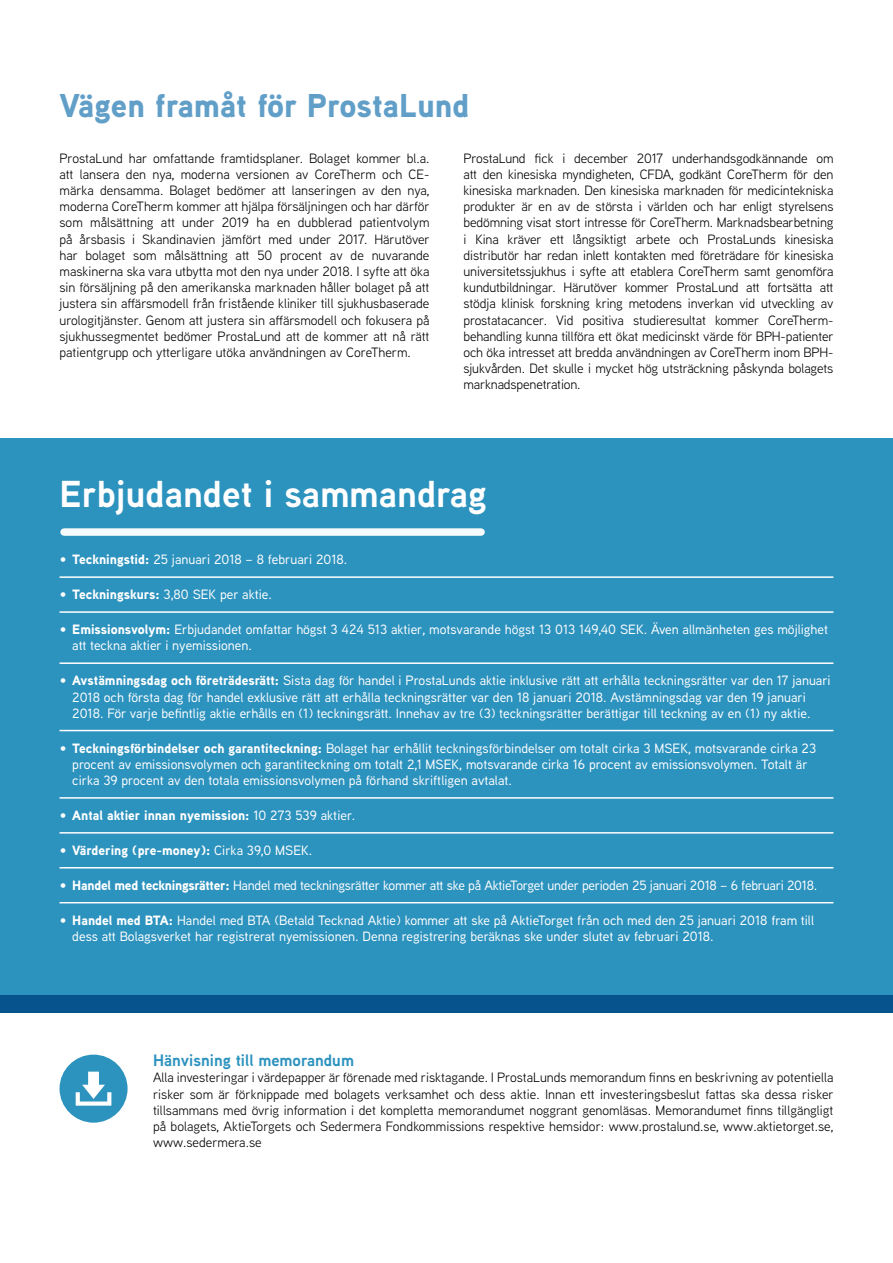
<style>
.page{position:relative;width:893px;height:1263px;background:#fff}
.page>*{position:absolute;margin:0;border:0;box-sizing:border-box;transform-origin:0 0}
.t1{font:700 37.5px "Aaux Next";color:#fff}
.t2{font:900 33px "Aaux Next";color:#619fc8}
.t3{font:700 16.5px "Aaux Next";color:#2c92be}
.t4{font:13.5px/16.2px "Aaux Next";color:#000;text-align:justify}
.t5{font:500 13.5px/16.2px "Aaux Next";color:#fff}
.t6{font:500 13.5px "Aaux Next";letter-spacing:-.02em;color:#fff}
.t7{font:900 13.5px "Aaux Next";color:#fff}
.s1{font-weight:900}
.s2{font-weight:500}
</style>
<div class="page">
<div style="left:0;top:438px;width:893px;height:574px;background:#2c92be"></div>
<hr style="left:892px;top:438px;width:1px;height:574px;background:#ecaa3e">
<div style="left:0;top:995px;width:893px;height:17px;background:#07538d"></div>
<hr style="left:60px;top:576px;width:773px;height:2px;background:#fff">
<hr style="left:60px;top:611px;width:773px;height:2px;background:#fff">
<hr style="left:60px;top:662px;width:773px;height:2px;background:#fff">
<hr style="left:60px;top:730px;width:773px;height:1px;background:#fff">
<hr style="left:60px;top:797px;width:773px;height:2px;background:#fff">
<hr style="left:60px;top:832px;width:773px;height:1px;background:#fff">
<hr style="left:60px;top:867px;width:773px;height:1px;background:#fff">
<hr style="left:60px;top:902px;width:773px;height:1px;background:#fff">
<div style="left:64px;top:528px;width:417px;height:8px;background:#f5fafc"></div>
<div style="left:60px;top:1054px;width:68px;height:69px;background:#2c92be;border-radius:50%"></div>
<svg style="left:76px;top:1071px;width:35px;height:35px"></svg>
<h2 class="t2" style="left:60px;top:81px;width:412px">Vägen framåt för ProstaLund</h2>
<p class="t4" style="left:60px;top:149px;width:372px">ProstaLund har omfattande framtidsplaner. Bolaget kommer bl.a. att lansera den nya, moderna versionen av CoreTherm och CE&shy;märka densamma. Bolaget bedömer att lanseringen av den nya, moderna CoreTherm kommer att hjälpa försäljningen och har därför som målsättning att under 2019 ha en dubblerad patientvolym på årsbasis i Skandinavien jämfört med under 2017. Härutöver har bolaget som målsättning att 50 procent av de nuvarande maskinerna ska vara utbytta mot den nya under 2018. I syfte att öka sin försäljning på den amerikanska marknaden håller bolaget på att justera sin affärsmodell från fristående kliniker till sjukhusbaserade urologitjänster. Genom att justera sin affärsmodell och fokusera på sjukhussegmentet bedömer ProstaLund att de kommer att nå rätt patientgrupp och ytterligare utöka användningen av CoreTherm.</p>
<p class="t4" style="left:463px;top:149px;width:372px">ProstaLund fick i december 2017 underhandsgodkännande om att den kinesiska myndigheten, CFDA, godkänt CoreTherm för den kinesiska marknaden. Den kinesiska marknaden för medicintekniska produkter är en av de största i världen och har enligt styrelsens bedömning visat stort intresse för CoreTherm. Marknadsbearbetning i Kina kräver ett långsiktigt arbete och ProstaLunds kinesiska distributör har redan inlett kontakten med företrädare för kinesiska universitetssjukhus i syfte att etablera CoreTherm samt genomföra kundutbildningar. Härutöver kommer ProstaLund att fortsätta att stödja klinisk forskning kring metodens inverkan vid utveckling av prostatacancer. Vid positiva studieresultat kommer CoreTherm&shy;behandling kunna tillföra ett ökat medicinskt värde för BPH-patienter och öka intresset att bredda användningen av CoreTherm inom BPH&shy;sjukvården. Det skulle i mycket hög utsträckning påskynda bolagets marknadspenetration.</p>
<h1 class="t1" style="left:60px;top:467px;width:429px">Erbjudandet i sammandrag</h1>
<p class="t5" style="left:60px;top:551px;width:289px"><span class="s1">• Teckningstid:</span> 25 januari 2018 – 8 februari 2018.</p>
<p class="t5" style="left:60px;top:586px;width:214px"><span class="s1">• Teckningskurs:</span> 3,80 SEK per aktie.</p>
<p class="t5" style="left:72px;top:621px;width:757px;text-indent:-13px"><span class="s1">• Emissionsvolym:</span> Erbjudandet omfattar högst 3 424 513 aktier, motsvarande högst 13 013 149,40 SEK. Även allmänheten ges möjlighet att teckna aktier i nyemissionen.</p>
<p class="t5" style="left:72px;top:672px;width:760px;text-indent:-13px"><span class="s1">• Avstämningsdag och företrädesrätt:</span> Sista dag för handel i ProstaLunds aktie inklusive rätt att erhålla teckningsrätter var den 17 januari<br>2018 och första dag för handel exklusive rätt att erhålla teckningsrätter var den 18 januari 2018. Avstämningsdag var den 19 januari<br>2018. För varje befintlig aktie erhålls en (1) teckningsrätt. Innehav av tre (3) teckningsrätter berättigar till teckning av en (1) ny aktie.</p>
<p class="t5" style="left:72px;top:739px;width:745px;text-indent:-13px"><span class="s1">• Teckningsförbindelser och garantiteckning:</span> Bolaget har erhållit teckningsförbindelser om totalt cirka 3 MSEK, motsvarande cirka 23 procent av emissionsvolymen och garantiteckning om totalt 2,1 MSEK, motsvarande cirka 16 procent av emissionsvolymen. Totalt är cirka 39 procent av den totala emissionsvolymen på förhand skriftligen avtalat.</p>
<p class="t7" style="left:60px;top:806px;width:297px">• Antal aktier innan nyemission: <span class="s2">10 273 539 aktier.</span></p>
<p class="t7" style="left:60px;top:841px;width:254px">• Värdering (pre-money): <span class="s2">Cirka 39,0 MSEK.</span></p>
<p class="t6" style="left:60px;top:876px;width:759px"><span class="s1">• Handel med teckningsrätter:</span> Handel med teckningsrätter kommer att ske på AktieTorget under perioden 25 januari 2018 – 6 februari 2018.</p>
<p class="t5" style="left:72px;top:912px;width:743px;text-indent:-13px"><span class="s1">• Handel med BTA:</span> Handel med BTA (Betald Tecknad Aktie) kommer att ske på AktieTorget från och med den 25 januari 2018 fram till dess att Bolagsverket har registrerat nyemissionen. Denna registrering beräknas ske under slutet av februari 2018.</p>
<p class="t3" style="left:153px;top:1049px;width:202px">Hänvisning till memorandum</p>
<p class="t4" style="left:153px;top:1069px;width:682px">Alla investeringar i värdepapper är förenade med risktagande. I ProstaLunds memorandum finns en beskrivning av potentiella risker som är förknippade med bolagets verksamhet och dess aktie. Innan ett investeringsbeslut fattas ska dessa risker tillsammans med övrig information i det kompletta memorandumet noggrant genomläsas. Memorandumet finns tillgängligt på bolagets, AktieTorgets och Sedermera Fondkommissions respektive hemsidor: www.prostalund.se, www.aktietorget.se, www.sedermera.se</p>
</div>
